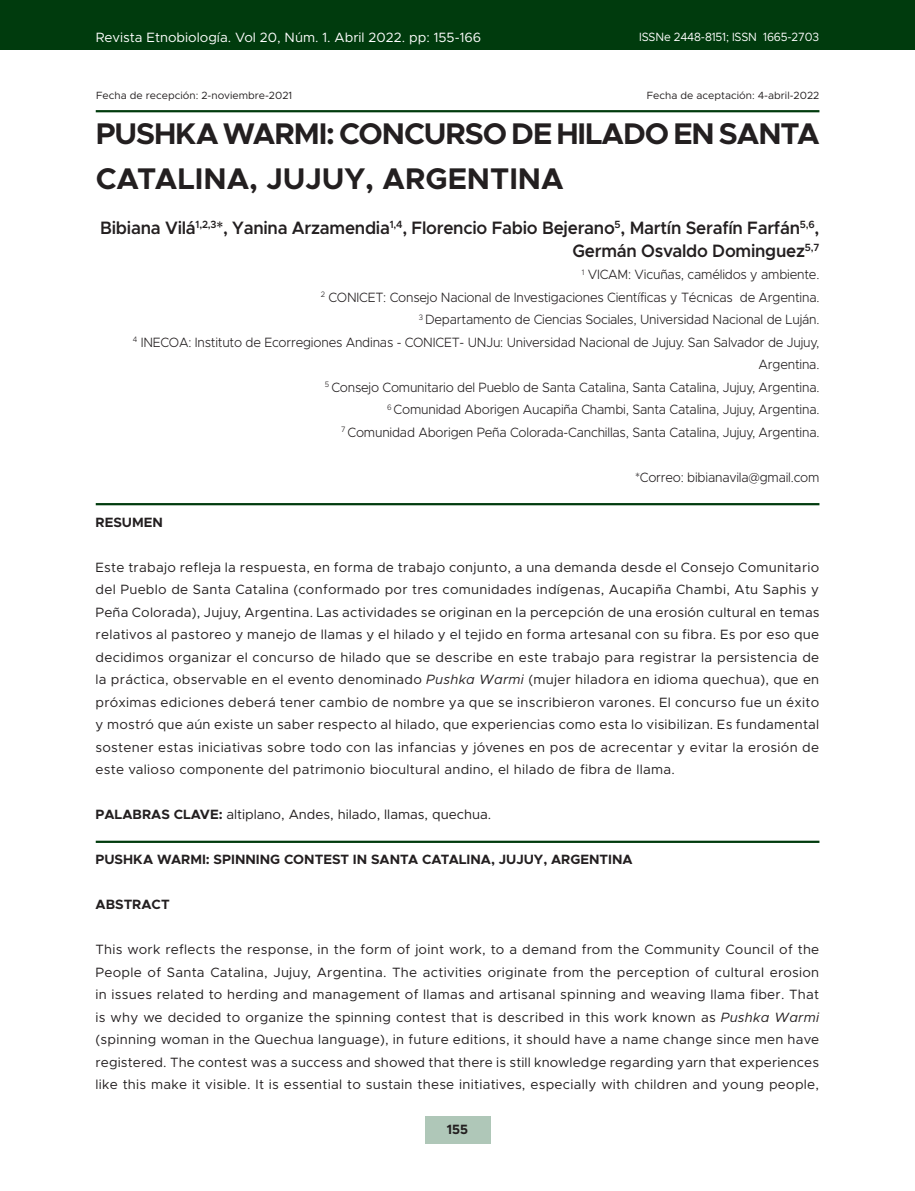
<style>
.page{position:relative;width:915px;height:1191px;background:#fff}
.page>*{position:absolute;margin:0;border:0;box-sizing:border-box;transform-origin:0 0}
.t1{font:700 30px/45px "Metropolis";letter-spacing:-.035em;color:#231f20}
.t2{font:600 18px/22.5px "Metropolis";letter-spacing:-.015em;color:#231f20;text-align:right;scale:.95 1}
.t3{font:13.5px/22.5px "Metropolis";letter-spacing:.02em;color:#231f20;text-align:justify}
.t4{font:300 13.5px/22.5px "Metropolis";letter-spacing:-.015em;color:#231f20;text-align:right;scale:.95 1}
.t5{font:700 13.5px "Metropolis";color:#231f20}
.t6{font:13.5px "Metropolis";color:#231f20}
.t7{font:13.5px "Metropolis";color:#fff}
.t8{font:700 13.5px "Metropolis";color:#231f20;scale:.95 1}
.t9{font:12px "Metropolis";letter-spacing:-.015em;color:#fff;scale:.95 1}
.t10{font:10.5px "Metropolis";color:#231f20}
.s1{font-style:italic}
.s2{font-weight:700}
</style>
<div class="page">
<div style="left:424px;top:1116px;width:66px;height:27px;background:#afc7b8"></div>
<div style="left:0;top:0;width:914px;height:49px;background:#003b0d"></div>
<hr style="left:96px;top:503px;width:723px;height:2px;background:#003b0d">
<hr style="left:96px;top:840px;width:723px;height:3px;background:#003b0d">
<hr style="left:96px;top:110px;width:723px;height:2px;background:#003b0d">
<p class="t7" style="left:96px;top:29px;width:387px">Revista Etnobiología. Vol 20, Núm. 1. Abril 2022. pp: 155-166</p>
<p class="t9" style="left:639px;top:29px;width:191px">ISSNe 2448-8151; ISSN 1665-2703</p>
<p class="t10" style="left:96px;top:89px;width:197px">Fecha de recepción: 2-noviembre-2021</p>
<p class="t10" style="left:646px;top:89px;width:174px">Fecha de aceptación: 4-abril-2022</p>
<h1 class="t1" style="left:96px;top:111px;width:725px">PUSHKA WARMI: CONCURSO DE HILADO EN SANTA<br>CATALINA, JUJUY, ARGENTINA</h1>
<h2 class="t2" style="left:100px;top:217px;width:758px">Bibiana Vilá<sup>1,2,3</sup>*, Yanina Arzamendia<sup>1,4</sup>, Florencio Fabio Bejerano<sup>5</sup>, Martín Serafín Farfán<sup>5,6</sup>,<br>Germán Osvaldo Dominguez<sup>5,7</sup></h2>
<p class="t4" style="left:133px;top:263px;width:724px"><sup>1</sup> VICAM: Vicuñas, camélidos y ambiente.<br><sup>2</sup> CONICET: Consejo Nacional de Investigaciones Científicas y Técnicas de Argentina.<br><sup>3</sup> Departamento de Ciencias Sociales, Universidad Nacional de Luján.<br><sup>4</sup> INECOA: Instituto de Ecorregiones Andinas - CONICET- UNJu: Universidad Nacional de Jujuy. San Salvador de Jujuy, Argentina.<br><sup>5</sup> Consejo Comunitario del Pueblo de Santa Catalina, Santa Catalina, Jujuy, Argentina.<br><sup>6</sup> Comunidad Aborigen Aucapiña Chambi, Santa Catalina, Jujuy, Argentina.<br><sup>7</sup> Comunidad Aborigen Peña Colorada-Canchillas, Santa Catalina, Jujuy, Argentina.</p>
<p class="t4" style="left:634px;top:466px;width:195px">*Correo: bibianavila@gmail.com</p>
<p class="t5" style="left:95px;top:513px;width:69px">RESUMEN</p>
<p class="t3" style="left:95px;top:556px;width:725px">Este trabajo refleja la respuesta, en forma de trabajo conjunto, a una demanda desde el Consejo Comunitario del Pueblo de Santa Catalina (conformado por tres comunidades indígenas, Aucapiña Chambi, Atu Saphis y Peña Colorada), Jujuy, Argentina. Las actividades se originan en la percepción de una erosión cultural en temas relativos al pastoreo y manejo de llamas y el hilado y el tejido en forma artesanal con su fibra. Es por eso que decidimos organizar el concurso de hilado que se describe en este trabajo para registrar la persistencia de la práctica, observable en el evento denominado <span class="s1">Pushka Warmi</span> (mujer hiladora en idioma quechua), que en próximas ediciones deberá tener cambio de nombre ya que se inscribieron varones. El concurso fue un éxito y mostró que aún existe un saber respecto al hilado, que experiencias como esta lo visibilizan. Es fundamental sostener estas iniciativas sobre todo con las infancias y jóvenes en pos de acrecentar y evitar la erosión de este valioso componente del patrimonio biocultural andino, el hilado de fibra de llama.</p>
<p class="t6" style="left:95px;top:806px;width:397px"><span class="s2">PALABRAS CLAVE:</span> altiplano, Andes, hilado, llamas, quechua.</p>
<p class="t5" style="left:95px;top:851px;width:538px">PUSHKA WARMI: SPINNING CONTEST IN SANTA CATALINA, JUJUY, ARGENTINA</p>
<p class="t5" style="left:95px;top:896px;width:76px">ABSTRACT</p>
<p class="t3" style="left:95px;top:938px;width:725px">This work reflects the response, in the form of joint work, to a demand from the Community Council of the People of Santa Catalina, Jujuy, Argentina. The activities originate from the perception of cultural erosion in issues related to herding and management of llamas and artisanal spinning and weaving llama fiber. That is why we decided to organize the spinning contest that is described in this work known as <span class="s1">Pushka Warmi </span>(spinning woman in the Quechua language), in future editions, it should have a name change since men have registered. The contest was a success and showed that there is still knowledge regarding yarn that experiences like this make it visible. It is essential to sustain these initiatives, especially with children and young people,</p>
<p class="t8" style="left:446px;top:1121px;width:24px">155</p>
</div>
